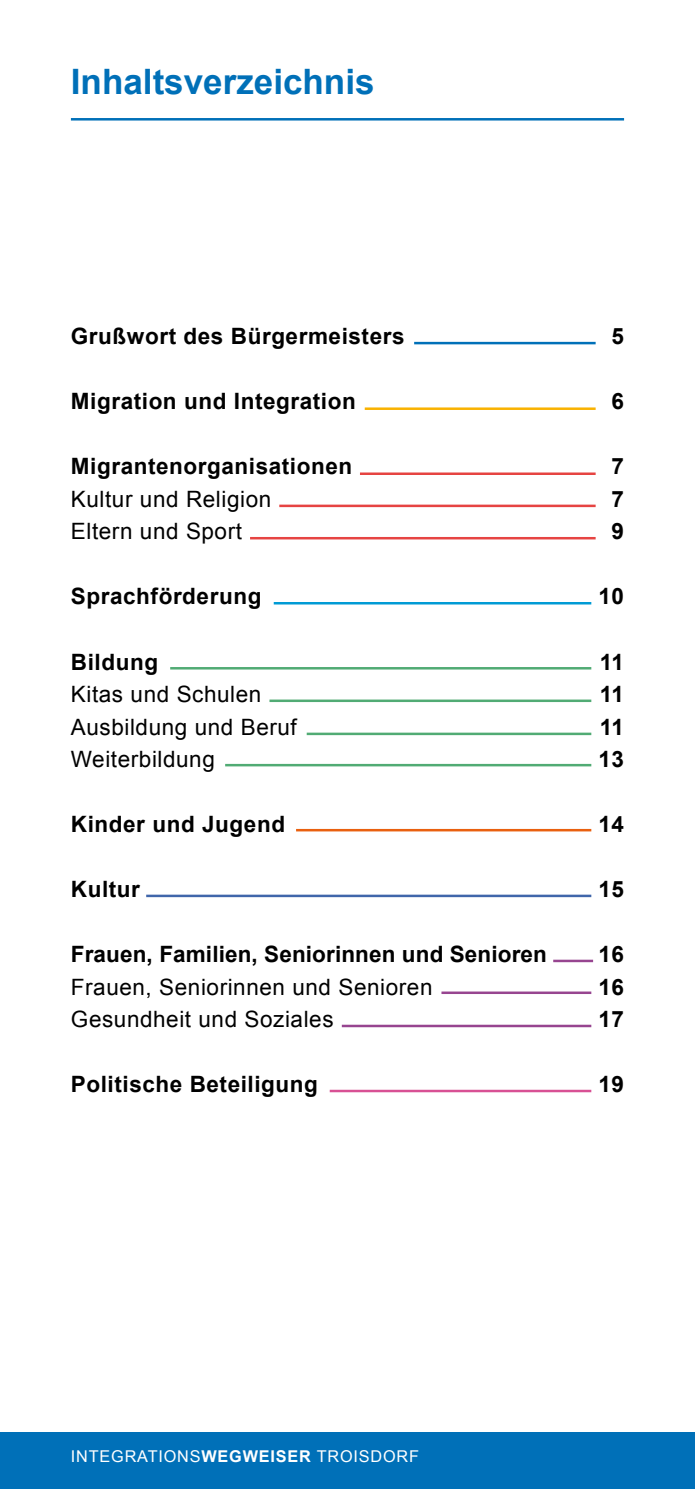
<style>
.page{position:relative;width:695px;height:1489px;background:#fff}
.page>*{position:absolute;margin:0;border:0;box-sizing:border-box;transform-origin:0 0}
.t1{font:700 35px "Arial";color:#0070b8}
.t2{font:700 22.5px "Arial";letter-spacing:.025em;color:#000}
.t3{font:22.5px "Arial";letter-spacing:.025em;color:#000}
.t4{font:700 22.5px "Arial";letter-spacing:.005em;color:#000}
.t5{font:16.25px "Arial";letter-spacing:.05em;color:#fff}
.s1{font-weight:700}
</style>
<div class="page">
<hr style="left:364px;top:407px;width:231px;height:3px;background:#f9b200">
<hr style="left:414px;top:342px;width:181px;height:2px;background:#0070b8">
<hr style="left:360px;top:472px;width:235px;height:3px;background:#e64442">
<hr style="left:279px;top:504px;width:316px;height:3px;background:#e64442">
<hr style="left:250px;top:537px;width:345px;height:2px;background:#e64442">
<hr style="left:274px;top:602px;width:317px;height:2px;background:#009bd5">
<hr style="left:170px;top:667px;width:421px;height:2px;background:#51ab74">
<hr style="left:269px;top:699px;width:322px;height:3px;background:#51ab74">
<hr style="left:306px;top:732px;width:285px;height:3px;background:#51ab74">
<hr style="left:225px;top:763px;width:366px;height:3px;background:#51ab74">
<hr style="left:296px;top:828px;width:295px;height:3px;background:#e9600f">
<hr style="left:146px;top:894px;width:445px;height:3px;background:#4066aa">
<hr style="left:553px;top:959px;width:40px;height:3px;background:#974590">
<hr style="left:441px;top:991px;width:150px;height:2px;background:#974590">
<hr style="left:342px;top:1024px;width:249px;height:3px;background:#974590">
<hr style="left:329px;top:1089px;width:262px;height:3px;background:#d85194">
<hr style="left:71px;top:118px;width:553px;height:2px;background:#0070b8">
<div style="left:0;top:1431px;width:694px;height:57px;background:#0070b8"></div>
<h1 class="t1" style="left:71px;top:59px;width:305px">Inhaltsverzeichnis</h1>
<p class="t2" style="left:71px;top:321px;width:335px">Grußwort des Bürgermeisters</p>
<p class="t2" style="left:611px;top:321px;width:14px">5</p>
<p class="t2" style="left:71px;top:386px;width:286px">Migration und Integration</p>
<p class="t2" style="left:611px;top:386px;width:14px">6</p>
<p class="t2" style="left:71px;top:451px;width:283px">Migrantenorganisationen</p>
<p class="t2" style="left:611px;top:451px;width:14px">7</p>
<p class="t3" style="left:71px;top:484px;width:202px">Kultur und Religion</p>
<p class="t2" style="left:611px;top:484px;width:14px">7</p>
<p class="t3" style="left:71px;top:517px;width:173px">Eltern und Sport</p>
<p class="t2" style="left:611px;top:516px;width:14px">9</p>
<p class="t2" style="left:71px;top:581px;width:192px">Sprachförderung</p>
<p class="t2" style="left:598px;top:581px;width:27px">10</p>
<p class="t2" style="left:71px;top:646px;width:89px">Bildung</p>
<p class="t2" style="left:599px;top:646px;width:26px">11</p>
<p class="t3" style="left:71px;top:679px;width:192px">Kitas und Schulen</p>
<p class="t2" style="left:599px;top:679px;width:26px">11</p>
<p class="t3" style="left:71px;top:712px;width:227px">Ausbildung und Beruf</p>
<p class="t2" style="left:599px;top:711px;width:26px">11</p>
<p class="t3" style="left:71px;top:744px;width:145px">Weiterbildung</p>
<p class="t2" style="left:598px;top:744px;width:27px">13</p>
<p class="t2" style="left:71px;top:809px;width:216px">Kinder und Jugend</p>
<p class="t2" style="left:598px;top:809px;width:27px">14</p>
<p class="t2" style="left:71px;top:874px;width:71px">Kultur</p>
<p class="t2" style="left:598px;top:874px;width:27px">15</p>
<p class="t4" style="left:71px;top:939px;width:477px">Frauen, Familien, Seniorinnen und Senioren</p>
<p class="t2" style="left:598px;top:939px;width:27px">16</p>
<p class="t3" style="left:71px;top:971px;width:363px">Frauen, Seniorinnen und Senioren</p>
<p class="t2" style="left:598px;top:971px;width:27px">16</p>
<p class="t3" style="left:71px;top:1004px;width:264px">Gesundheit und Soziales</p>
<p class="t2" style="left:598px;top:1004px;width:27px">17</p>
<p class="t2" style="left:71px;top:1069px;width:248px">Politische Beteiligung</p>
<p class="t2" style="left:598px;top:1069px;width:27px">19</p>
<p class="t5" style="left:71px;top:1445px;width:344px">Integrati ons<span class="s1">wegweiser</span> troisdorf</p>
</div>
